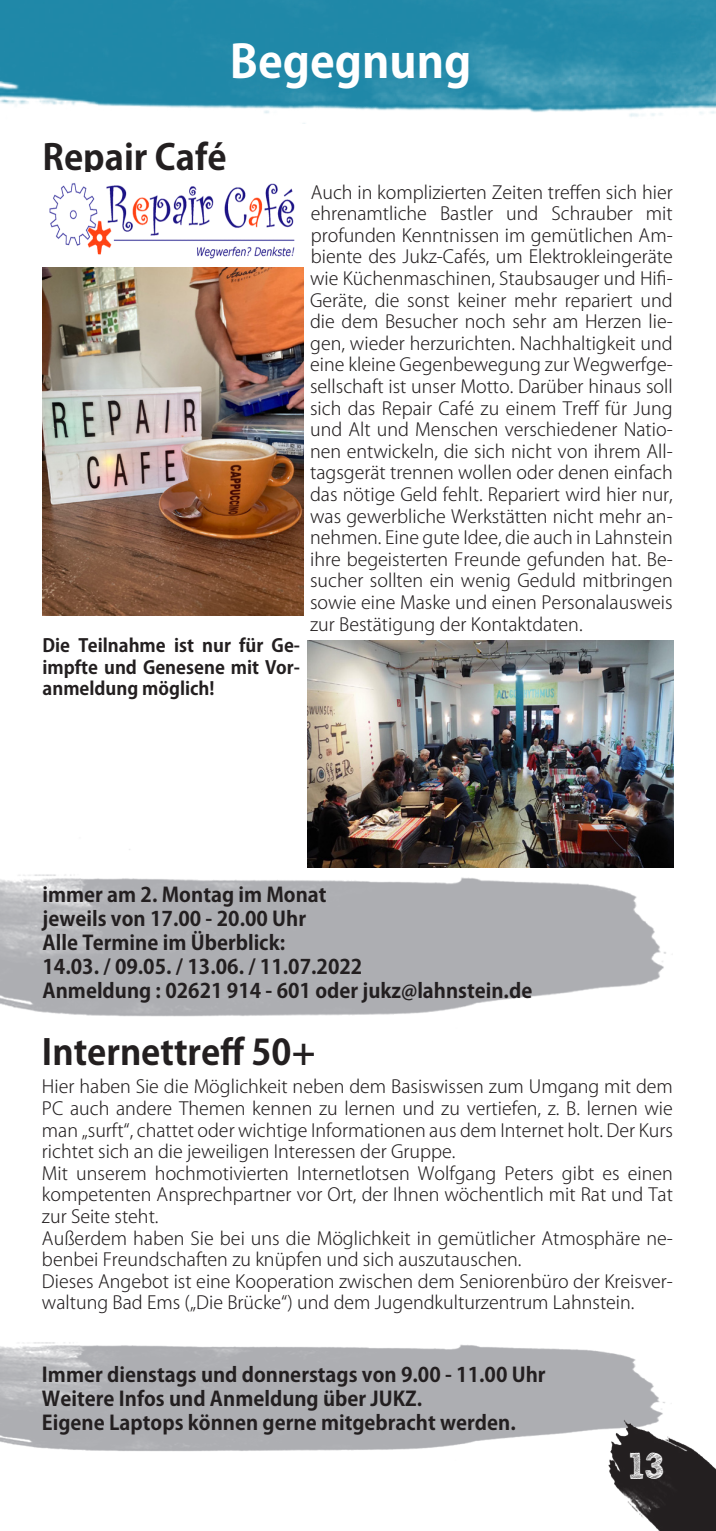
<style>
.page{position:relative;width:716px;height:1531px;background:#fff}
.page>*{position:absolute;margin:0;border:0;box-sizing:border-box;transform-origin:0 0}
.t1{font:700 45px "Koz Go Pr 6 N";color:#fff}
.t2{font:37.5px "Sketch Rockwell";color:#fff}
.t3{font:700 35px "Koz Go Pr 6 N";color:#231f20}
.t4{font:700 20px "Koz Go Pr 6 N";color:#231f20}
.t5{font:300 18px/21.5px "Koz Go Pr 6 N";color:#231f20;text-align:justify}
.t6{font:700 18px/21.5px "Koz Go Pr 6 N";color:#231f20;text-align:justify}
</style>
<div class="page">
<img style="left:0;top:1342px;width:665px;height:109px">
<img style="left:608px;top:1420px;width:108px;height:111px">
<img style="left:0;top:849px;width:672px;height:168px">
<img style="left:0;top:0;width:716px;height:124px">
<img style="left:49px;top:183px;width:246px;height:76px">
<img style="left:307px;top:640px;width:366px;height:227px">
<img style="left:43px;top:267px;width:261px;height:348px">
<p class="t1" style="left:230px;top:36px;width:243px">Begegnung</p>
<p class="t3" style="left:43px;top:137px;width:186px">Repair Café</p>
<p class="t6" style="left:43px;top:635px;width:259px">Die Teilnahme ist nur für Ge&shy;impfte und Genesene mit Vor&shy;anmeldung möglich!</p>
<p class="t5" style="left:310px;top:182px;width:364px">Auch in komplizierten Zeiten treffen sich hier ehrenamtliche Bastler und Schrauber mit profunden Kenntnissen im gemütlichen Am&shy;biente des Jukz-Cafés, um Elektrokleingeräte wie Küchenmaschinen, Staubsauger und Hifi-Geräte, die sonst keiner mehr repariert und die dem Besucher noch sehr am Herzen lie&shy;gen, wieder herzurichten. Nachhaltigkeit und eine kleine Gegenbewegung zur Wegwerfge&shy;sellschaft ist unser Motto. Darüber hinaus soll sich das Repair Café zu einem Treff für Jung und Alt und Menschen verschiedener Natio&shy;nen entwickeln, die sich nicht von ihrem All&shy;tagsgerät trennen wollen oder denen einfach das nötige Geld fehlt. Repariert wird hier nur, was gewerbliche Werkstätten nicht mehr an&shy;nehmen. Eine gute Idee, die auch in Lahnstein ihre begeisterten Freunde gefunden hat. Be&shy;sucher sollten ein wenig Geduld mitbringen sowie eine Maske und einen Personalausweis zur Bestätigung der Kontaktdaten.</p>
<p class="t4" style="left:43px;top:883px;width:286px">immer am 2. Montag im Monat</p>
<p class="t4" style="left:43px;top:907px;width:265px">jeweils von 17.00 - 20.00 Uhr</p>
<p class="t4" style="left:43px;top:931px;width:244px">Alle Termine im Überblick:</p>
<p class="t4" style="left:43px;top:955px;width:321px">14.03. / 09.05. / 13.06. / 11.07.2022</p>
<p class="t4" style="left:43px;top:979px;width:491px">Anmeldung : 02621 914 - 601 oder jukz@lahnstein.de</p>
<p class="t3" style="left:42px;top:1032px;width:275px">Internettreff 50+</p>
<p class="t5" style="left:42px;top:1076px;width:632px">Hier haben Sie die Möglichkeit neben dem Basiswissen zum Umgang mit dem PC auch andere Themen kennen zu lernen und zu vertiefen, z. B. lernen wie man „surft“, chattet oder wichtige Informationen aus dem Internet holt. Der Kurs richtet sich an die jeweiligen Interessen der Gruppe.</p>
<p class="t5" style="left:42px;top:1163px;width:632px">Mit unserem hochmotivierten Internetlotsen Wolfgang Peters gibt es einen kompetenten Ansprechpartner vor Ort, der Ihnen wöchentlich mit Rat und Tat zur Seite steht.</p>
<p class="t5" style="left:42px;top:1227px;width:632px">Außerdem haben Sie bei uns die Möglichkeit in gemütlicher Atmosphäre ne&shy;benbei Freundschaften zu knüpfen und sich auszutauschen.</p>
<p class="t5" style="left:42px;top:1271px;width:632px">Dieses Angebot ist eine Kooperation zwischen dem Seniorenbüro der Kreisver&shy;waltung Bad Ems („Die Brücke“) und dem Jugendkulturzentrum Lahnstein.</p>
<p class="t4" style="left:42px;top:1363px;width:505px">Immer dienstags und donnerstags von 9.00 - 11.00 Uhr</p>
<p class="t4" style="left:42px;top:1387px;width:382px">Weitere Infos und Anmeldung über JUKZ.</p>
<p class="t4" style="left:42px;top:1411px;width:475px">Eigene Laptops können gerne mitgebracht werden.</p>
<p class="t2" style="left:628px;top:1445px;width:38px">13</p>
</div>
